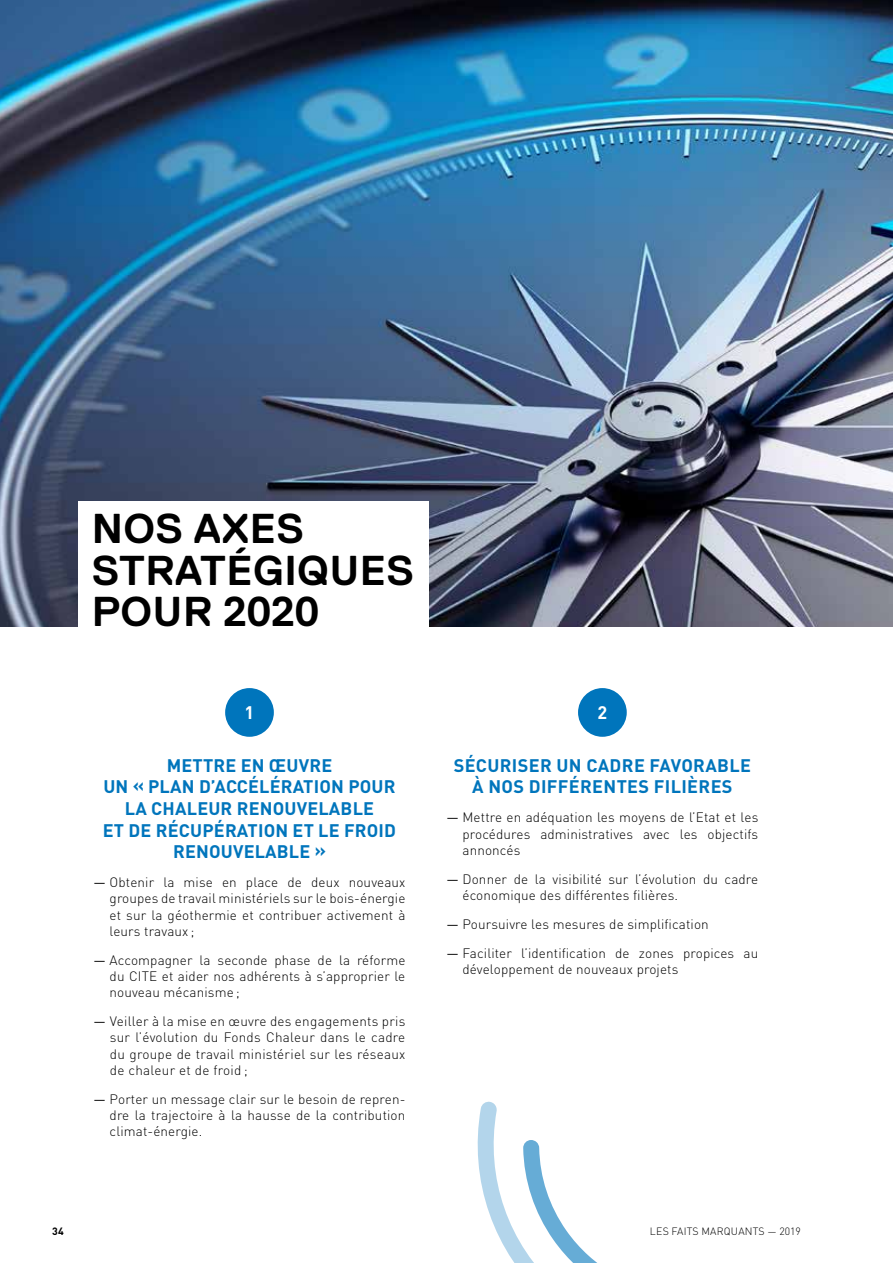
<style>
.page{position:relative;width:893px;height:1263px;background:#fff}
.page>*{position:absolute;margin:0;border:0;box-sizing:border-box;transform-origin:0 0}
.t1{font:700 41.7px/41.7px "Replica Pro";letter-spacing:.01em;color:#000}
.t2{font:700 18px/21.6px "DIN Pro";letter-spacing:.01em;color:#0075bc;text-align:center}
.t3{font:700 18px "DIN Pro";color:#fff}
.t4{font:300 13.5px/16.2px "DIN Pro";letter-spacing:.01em;color:#000;text-align:justify}
.t5{font:300 10.5px "DIN Pro";letter-spacing:.02em;color:#000}
.t6{font:700 10.5px "DIN Pro";color:#000}
.s1{font-weight:400}
</style>
<div class="page">
<img style="left:0;top:0;width:893px;height:626px">
<div style="left:225px;top:688px;width:49px;height:49px;background:#0075bc;border-radius:50%"></div>
<div style="left:578px;top:688px;width:49px;height:49px;background:#0075bc;border-radius:50%"></div>
<svg style="left:477px;top:1101px;width:120px;height:162px"></svg>
<div style="left:79px;top:501px;width:350px;height:138px;background:#fff"></div>
<h1 class="t1" style="left:92px;top:508px;width:324px">NOS AXES<br>STRATÉGIQUES<br>POUR 2020</h1>
<h2 class="t3" style="left:245px;top:700px;width:11px">1</h2>
<h2 class="t3" style="left:597px;top:700px;width:11px">2</h2>
<h2 class="t2" style="left:103px;top:754px;width:295px">METTRE EN ŒUVRE<br>UN « PLAN D’ACCÉLÉRATION POUR<br>LA CHALEUR RENOUVELABLE<br>ET DE RÉCUPÉRATION ET LE FROID<br>RENOUVELABLE »</h2>
<p class="t4" style="left:110px;top:873px;width:297px;text-indent:-16px"><span class="s1">—</span> Obtenir la mise en place de deux nouveaux groupes de travail ministériels sur le bois-énergie et sur la géothermie et contribuer activement à leurs travaux ;</p>
<p class="t4" style="left:110px;top:950px;width:297px;text-indent:-16px"><span class="s1">—</span> Accompagner la seconde phase de la réforme du CITE et aider nos adhérents à s’approprier le nouveau mécanisme ;</p>
<p class="t4" style="left:110px;top:1012px;width:297px;text-indent:-16px"><span class="s1">—</span> Veiller à la mise en œuvre des engagements pris sur l’évolution du Fonds Chaleur dans le cadre du groupe de travail ministériel sur les réseaux de chaleur et de froid ;</p>
<p class="t4" style="left:110px;top:1089px;width:297px;text-indent:-16px"><span class="s1">—</span> Porter un message clair sur le besoin de repren&shy;dre la trajectoire à la hausse de la contribution climat-énergie.</p>
<h2 class="t2" style="left:454px;top:754px;width:299px">SÉCURISER UN CADRE FAVORABLE<br>À NOS DIFFÉRENTES FILIÈRES</h2>
<p class="t4" style="left:462px;top:808px;width:297px;text-indent:-16px"><span class="s1">—</span> Mettre en adéquation les moyens de l’Etat et les procédures administratives avec les objectifs annoncés</p>
<p class="t4" style="left:462px;top:869px;width:297px;text-indent:-16px"><span class="s1">—</span> Donner de la visibilité sur l’évolution du cadre économique des différentes filières.</p>
<p class="t4" style="left:446px;top:915px;width:264px"><span class="s1">—</span> Poursuivre les mesures de simplification</p>
<p class="t4" style="left:462px;top:944px;width:297px;text-indent:-16px"><span class="s1">—</span> Faciliter l’identification de zones propices au développement de nouveaux projets</p>
<p class="t6" style="left:52px;top:1224px;width:13px">34</p>
<p class="t5" style="left:650px;top:1223px;width:152px">LES FAITS MARQUANTS — 2019</p>
</div>
